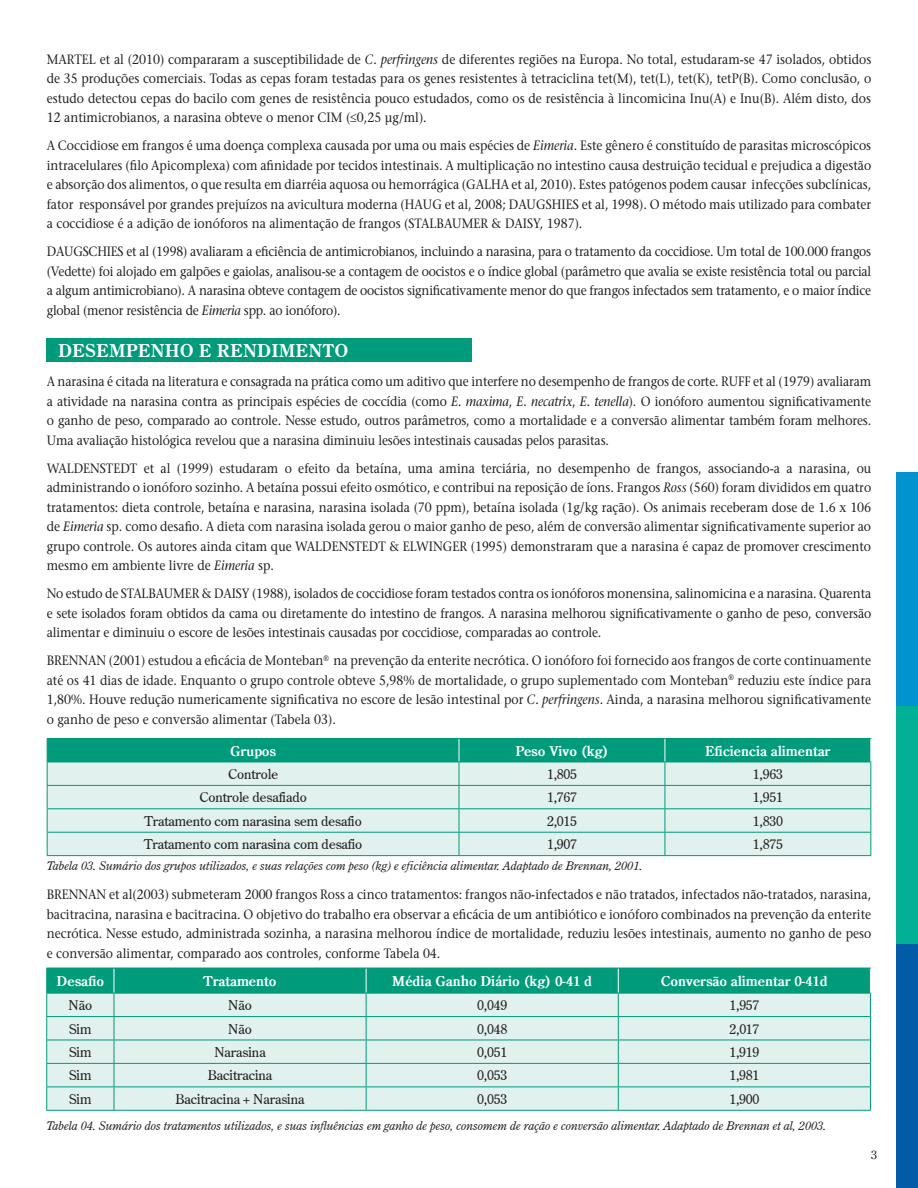
<style>
.page{position:relative;width:918px;height:1188px;background:#fff}
.page>*{position:absolute;margin:0;border:0;box-sizing:border-box;transform-origin:0 0}
.t1{font:700 18px "Century Oldstyle BT";color:#fff}
.t2{font:13.5px/19.5px "Stone Serif";color:#231f20;text-align:justify;scale:.9 1}
.t3{font:13.5px "Century Old Style";color:#231f20}
.t4{font:700 13.5px "Century Old Style";color:#fff}
.t5{font:italic 12px "Century Oldstyle BT";color:#231f20}
.t6{font:12px "Century Oldstyle BT";color:#231f20}
.s1{font-style:italic}
</style>
<div class="page">
<div style="left:897px;top:473px;width:21px;height:235px;background:#0093d0"></div>
<div style="left:897px;top:707px;width:21px;height:243px;background:#00b195"></div>
<div style="left:897px;top:944px;width:21px;height:244px;background:#015ba7"></div>
<div style="left:47px;top:338px;width:425px;height:24px;background:#009b7a"></div>
<hr style="left:47px;top:855px;width:412px;height:1px;background:#009b7a">
<hr style="left:459px;top:855px;width:206px;height:1px;background:#009b7a">
<hr style="left:665px;top:855px;width:206px;height:1px;background:#009b7a">
<hr style="left:47px;top:738px;width:412px;height:1px;background:#009b7a">
<svg style="left:47px;top:739px;width:824px;height:116px;background:#adddd2"></svg>
<hr style="left:459px;top:738px;width:206px;height:1px;background:#009b7a">
<hr style="left:665px;top:738px;width:206px;height:1px;background:#009b7a">
<hr style="left:47px;top:762px;width:412px;height:1px;background:#009b7a">
<hr style="left:459px;top:762px;width:206px;height:1px;background:#009b7a">
<hr style="left:665px;top:762px;width:206px;height:1px;background:#009b7a">
<hr style="left:46px;top:1110px;width:68px;height:1px;background:#009b7a">
<hr style="left:114px;top:1110px;width:252px;height:1px;background:#009b7a">
<hr style="left:366px;top:1110px;width:252px;height:1px;background:#009b7a">
<hr style="left:618px;top:1110px;width:253px;height:1px;background:#009b7a">
<svg style="left:46px;top:968px;width:825px;height:142px;background:#b2dfd5"></svg>
<hr style="left:114px;top:968px;width:252px;height:1px;background:#009b7a">
<hr style="left:366px;top:968px;width:252px;height:1px;background:#009b7a">
<hr style="left:618px;top:968px;width:253px;height:1px;background:#009b7a">
<hr style="left:46px;top:993px;width:68px;height:1px;background:#009b7a">
<hr style="left:114px;top:993px;width:252px;height:1px;background:#009b7a">
<hr style="left:366px;top:993px;width:252px;height:1px;background:#009b7a">
<hr style="left:618px;top:993px;width:253px;height:1px;background:#009b7a">
<p class="t2" style="left:47px;top:49px;width:918px">MARTEL et al (2010) compararam a susceptibilidade de <span class="s1">C. perfringens</span> de diferentes regiões na Europa. No total, estudaram-se 47 isolados, obtidos de 35 produções comerciais. Todas as cepas foram testadas para os genes resistentes à tetraciclina tet(M), tet(L), tet(K), tetP(B). Como conclusão, o estudo detectou cepas do bacilo com genes de resistência pouco estudados, como os de resistência à lincomicina Inu(A) e Inu(B). Além disto, dos 12 antimicrobianos, a narasina obteve o menor CIM (≤0,25 µg/ml).</p>
<p class="t2" style="left:47px;top:136px;width:918px">A Coccidiose em frangos é uma doença complexa causada por uma ou mais espécies de <span class="s1">Eimeria</span>. Este gênero é constituído de parasitas microscópicos intracelulares (filo Apicomplexa) com afinidade por tecidos intestinais. A multiplicação no intestino causa destruição tecidual e prejudica a digestão e absorção dos alimentos, o que resulta em diarréia aquosa ou hemorrágica (GALHA et al, 2010). Estes patógenos podem causar infecções subclínicas, fator responsável por grandes prejuízos na avicultura moderna (HAUG et al, 2008; DAUGSHIES et al, 1998). O método mais utilizado para combater a coccidiose é a adição de ionóforos na alimentação de frangos (STALBAUMER &amp; DAISY, 1987).</p>
<p class="t2" style="left:47px;top:242px;width:918px">DAUGSCHIES et al (1998) avaliaram a eficiência de antimicrobianos, incluindo a narasina, para o tratamento da coccidiose. Um total de 100.000 frangos (Vedette) foi alojado em galpões e gaiolas, analisou-se a contagem de oocistos e o índice global (parâmetro que avalia se existe resistência total ou parcial a algum antimicrobiano). A narasina obteve contagem de oocistos significativamente menor do que frangos infectados sem tratamento, e o maior índice global (menor resistência de <span class="s1">Eimeria</span> spp. ao ionóforo).</p>
<h1 class="t1" style="left:58px;top:340px;width:292px">DESEMPENHO E RENDIMENTO</h1>
<p class="t2" style="left:47px;top:372px;width:918px">A narasina é citada na literatura e consagrada na prática como um aditivo que interfere no desempenho de frangos de corte. RUFF et al (1979) avaliaram a atividade na narasina contra as principais espécies de coccídia (como <span class="s1">E. maxima</span>, <span class="s1">E. necatrix</span>, <span class="s1">E. tenella</span>). O ionóforo aumentou significativamente o ganho de peso, comparado ao controle. Nesse estudo, outros parâmetros, como a mortalidade e a conversão alimentar também foram melhores.<br>Uma avaliação histológica revelou que a narasina diminuiu lesões intestinais causadas pelos parasitas.</p>
<p class="t2" style="left:47px;top:458px;width:918px">WALDENSTEDT et al (1999) estudaram o efeito da betaína, uma amina terciária, no desempenho de frangos, associando-a a narasina, ou administrando o ionóforo sozinho. A betaína possui efeito osmótico, e contribui na reposição de íons. Frangos <span class="s1">Ross</span> (560) foram divididos em quatro tratamentos: dieta controle, betaína e narasina, narasina isolada (70 ppm), betaína isolada (1g/kg ração). Os animais receberam dose de 1.6 x 106 de <span class="s1">Eimeria</span> sp. como desafio. A dieta com narasina isolada gerou o maior ganho de peso, além de conversão alimentar significativamente superior ao grupo controle. Os autores ainda citam que WALDENSTEDT &amp; ELWINGER (1995) demonstraram que a narasina é capaz de promover crescimento mesmo em ambiente livre de <span class="s1">Eimeria</span> sp.</p>
<p class="t2" style="left:47px;top:584px;width:918px">No estudo de STALBAUMER &amp; DAISY (1988), isolados de coccidiose foram testados contra os ionóforos monensina, salinomicina e a narasina. Quarenta e sete isolados foram obtidos da cama ou diretamente do intestino de frangos. A narasina melhorou significativamente o ganho de peso, conversão alimentar e diminuiu o escore de lesões intestinais causadas por coccidiose, comparadas ao controle.</p>
<p class="t2" style="left:47px;top:651px;width:918px">BRENNAN (2001) estudou a eficácia de Monteban<sup>®</sup> na prevenção da enterite necrótica. O ionóforo foi fornecido aos frangos de corte continuamente até os 41 dias de idade. Enquanto o grupo controle obteve 5,98% de mortalidade, o grupo suplementado com Monteban<sup>®</sup> reduziu este índice para 1,80%. Houve redução numericamente significativa no escore de lesão intestinal por <span class="s1">C. perfringens</span>. Ainda, a narasina melhorou significativamente o ganho de peso e conversão alimentar (Tabela 03).</p>
<p class="t4" style="left:230px;top:742px;width:47px">Grupos</p>
<p class="t4" style="left:515px;top:742px;width:95px">Peso Vivo (kg)</p>
<p class="t4" style="left:705px;top:742px;width:127px">Eficiencia alimentar</p>
<p class="t3" style="left:228px;top:765px;width:51px">Controle</p>
<p class="t3" style="left:547px;top:765px;width:31px">1,805</p>
<p class="t3" style="left:753px;top:765px;width:31px">1,963</p>
<p class="t3" style="left:199px;top:789px;width:109px">Controle desafiado</p>
<p class="t3" style="left:547px;top:789px;width:31px">1,767</p>
<p class="t3" style="left:753px;top:789px;width:31px">1,951</p>
<p class="t3" style="left:144px;top:812px;width:219px">Tratamento com narasina sem desafio</p>
<p class="t3" style="left:547px;top:812px;width:31px">2,015</p>
<p class="t3" style="left:753px;top:812px;width:31px">1,830</p>
<p class="t3" style="left:144px;top:835px;width:220px">Tratamento com narasina com desafio</p>
<p class="t3" style="left:547px;top:835px;width:31px">1,907</p>
<p class="t3" style="left:753px;top:835px;width:31px">1,875</p>
<p class="t5" style="left:47px;top:859px;width:597px">Tabela 03. Sumário dos grupos utilizados, e suas relações com peso (kg) e eficiência alimentar. Adaptado de Brennan, 2001.</p>
<p class="t2" style="left:47px;top:885px;width:918px">BRENNAN et al(2003) submeteram 2000 frangos Ross a cinco tratamentos: frangos não-infectados e não tratados, infectados não-tratados, narasina, bacitracina, narasina e bacitracina. O objetivo do trabalho era observar a eficácia de um antibiótico e ionóforo combinados na prevenção da enterite necrótica. Nesse estudo, administrada sozinha, a narasina melhorou índice de mortalidade, reduziu lesões intestinais, aumento no ganho de peso e conversão alimentar, comparado aos controles, conforme Tabela 04.</p>
<p class="t4" style="left:57px;top:972px;width:49px">Desafio</p>
<p class="t4" style="left:204px;top:972px;width:74px">Tratamento</p>
<p class="t4" style="left:392px;top:972px;width:202px">Média Ganho Diário (kg) 0-41 d</p>
<p class="t4" style="left:661px;top:972px;width:168px">Conversão alimentar 0-41d</p>
<p class="t3" style="left:69px;top:996px;width:25px">Não</p>
<p class="t3" style="left:228px;top:996px;width:25px">Não</p>
<p class="t3" style="left:477px;top:996px;width:31px">0,049</p>
<p class="t3" style="left:729px;top:996px;width:31px">1,957</p>
<p class="t3" style="left:69px;top:1020px;width:24px">Sim</p>
<p class="t3" style="left:228px;top:1020px;width:25px">Não</p>
<p class="t3" style="left:477px;top:1020px;width:31px">0,048</p>
<p class="t3" style="left:729px;top:1020px;width:31px">2,017</p>
<p class="t3" style="left:69px;top:1043px;width:24px">Sim</p>
<p class="t3" style="left:214px;top:1043px;width:53px">Narasina</p>
<p class="t3" style="left:477px;top:1043px;width:31px">0,051</p>
<p class="t3" style="left:729px;top:1043px;width:31px">1,919</p>
<p class="t3" style="left:69px;top:1067px;width:24px">Sim</p>
<p class="t3" style="left:208px;top:1067px;width:66px">Bacitracina</p>
<p class="t3" style="left:477px;top:1067px;width:31px">0,053</p>
<p class="t3" style="left:729px;top:1067px;width:31px">1,981</p>
<p class="t3" style="left:69px;top:1090px;width:24px">Sim</p>
<p class="t3" style="left:176px;top:1090px;width:130px">Bacitracina + Narasina</p>
<p class="t3" style="left:477px;top:1090px;width:31px">0,053</p>
<p class="t3" style="left:729px;top:1090px;width:31px">1,900</p>
<p class="t5" style="left:46px;top:1118px;width:782px">Tabela 04. Sumário dos tratamentos utilizados, e suas influências em ganho de peso, consomem de ração e conversão alimentar. Adaptado de Brennan et al, 2003.</p>
<p class="t6" style="left:871px;top:1147px;width:8px">3</p>
</div>
